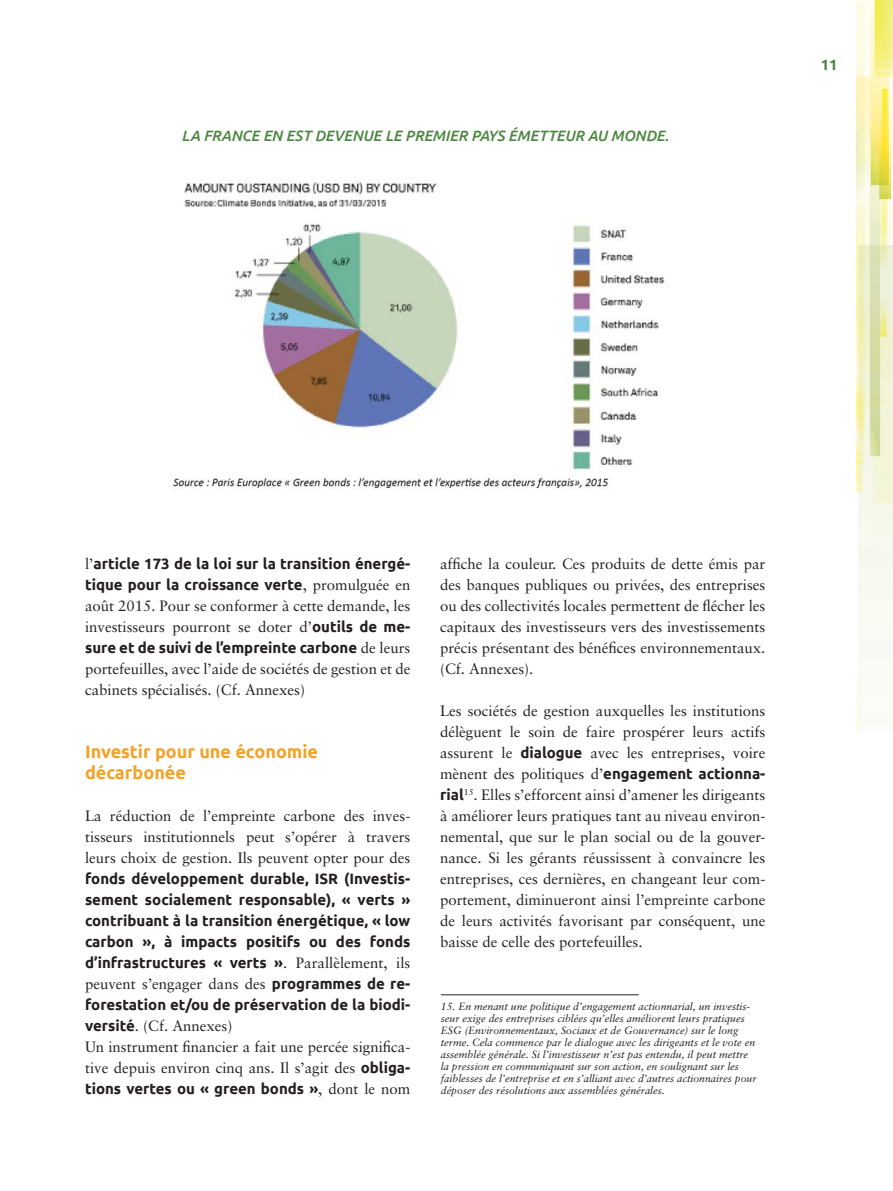
<style>
.page{position:relative;width:893px;height:1191px;background:#fff}
.page>*{position:absolute;margin:0;border:0;box-sizing:border-box;transform-origin:0 0}
.t1{font:700 18px/21px "Ubuntu";color:#f2a329}
.t2{font:15px/21px "Sabon";color:#231f20;text-align:justify}
.t3{font:700 15px/21px "Ubuntu";color:#231f20;text-align:justify}
.t4{font:italic 500 15px "Ubuntu";color:#4b8640}
.t5{font:700 15px "Ubuntu";color:#4b8640}
.t6{font:italic 10.5px/12px "Sabon";color:#231f20}
.s1{font-family:"Ubuntu";font-weight:700}
.s2{font-family:"Sabon";font-weight:400}
</style>
<div class="page">
<img style="left:857px;top:0;width:36px;height:731px">
<hr style="left:441px;top:994px;width:198px;height:1px;background:#231f20">
<img style="left:173px;top:182px;width:492px;height:308px">
<p class="t4" style="left:182px;top:126px;width:489px">LA FRANCE EN EST DEVENUE LE PREMIER PAYS ÉMETTEUR AU MONDE.</p>
<p class="t5" style="left:821px;top:55px;width:19px">11</p>
<p class="t2" style="left:85px;top:553px;width:327px">l’<span class="s1">article 173 de la loi sur la transition énergé&shy;tique pour la croissance verte</span>, promulguée en août 2015. Pour se conformer à cette demande, les investisseurs pourront se doter d’<span class="s1">outils de me&shy;sure et de suivi de l’empreinte carbone</span> de leurs portefeuilles, avec l’aide de sociétés de gestion et de cabinets spécialisés. (Cf. Annexes)</p>
<p class="t1" style="left:85px;top:740px;width:235px">Investir pour une économie décarbonée</p>
<p class="t3" style="left:85px;top:805px;width:327px"><span class="s2">La réduction de l’empreinte carbone des inves&shy;tisseurs institutionnels peut s’opérer à travers leurs choix de gestion. Ils peuvent opter pour des </span>fonds développement durable, ISR (Investis&shy;sement socialement responsable), « verts » contribuant à la transition énergétique, « low carbon », à impacts positifs ou des fonds d’infrastructures « verts »<span class="s2">. Parallèlement, ils peuvent s’engager dans des</span> programmes de re&shy;forestation et/ou de préservation de la biodi&shy;versité<span class="s2">. (Cf. Annexes)</span></p>
<p class="t2" style="left:85px;top:1036px;width:327px">Un instrument financier a fait une percée significa&shy;tive depuis environ cinq ans. Il s’agit des <span class="s1">obliga&shy;tions vertes ou « green bonds »</span>, dont le nom</p>
<p class="t2" style="left:440px;top:553px;width:327px">affiche la couleur. Ces produits de dette émis par des banques publiques ou privées, des entreprises ou des collectivités locales permettent de flécher les capitaux des investisseurs vers des investissements précis présentant des bénéfices environnementaux. (Cf. Annexes).</p>
<p class="t2" style="left:440px;top:700px;width:327px">Les sociétés de gestion auxquelles les institutions délèguent le soin de faire prospérer leurs actifs assurent le <span class="s1">dialogue</span> avec les entreprises, voire mènent des politiques d’<span class="s1">engagement actionna&shy;rial</span><sup>15</sup>. Elles s’efforcent ainsi d’amener les dirigeants à améliorer leurs pratiques tant au niveau environ&shy;nemental, que sur le plan social ou de la gouver&shy;nance. Si les gérants réussissent à convaincre les entreprises, ces dernières, en changeant leur com&shy;portement, diminueront ainsi l’empreinte carbone de leurs activités favorisant par conséquent, une baisse de celle des portefeuilles.</p>
<p class="t6" style="left:441px;top:1000px;width:317px">15. En menant une politique d’engagement actionnarial, un investis&shy;seur exige des entreprises ciblées qu’elles améliorent leurs pratiques ESG (Environnementaux, Sociaux et de Gouvernance) sur le long terme. Cela commence par le dialogue avec les dirigeants et le vote en assemblée générale. Si l’investisseur n’est pas entendu, il peut mettre la pression en communiquant sur son action, en soulignant sur les faiblesses de l’entreprise et en s’alliant avec d’autres actionnaires pour déposer des résolutions aux assemblées générales.</p>
</div>
